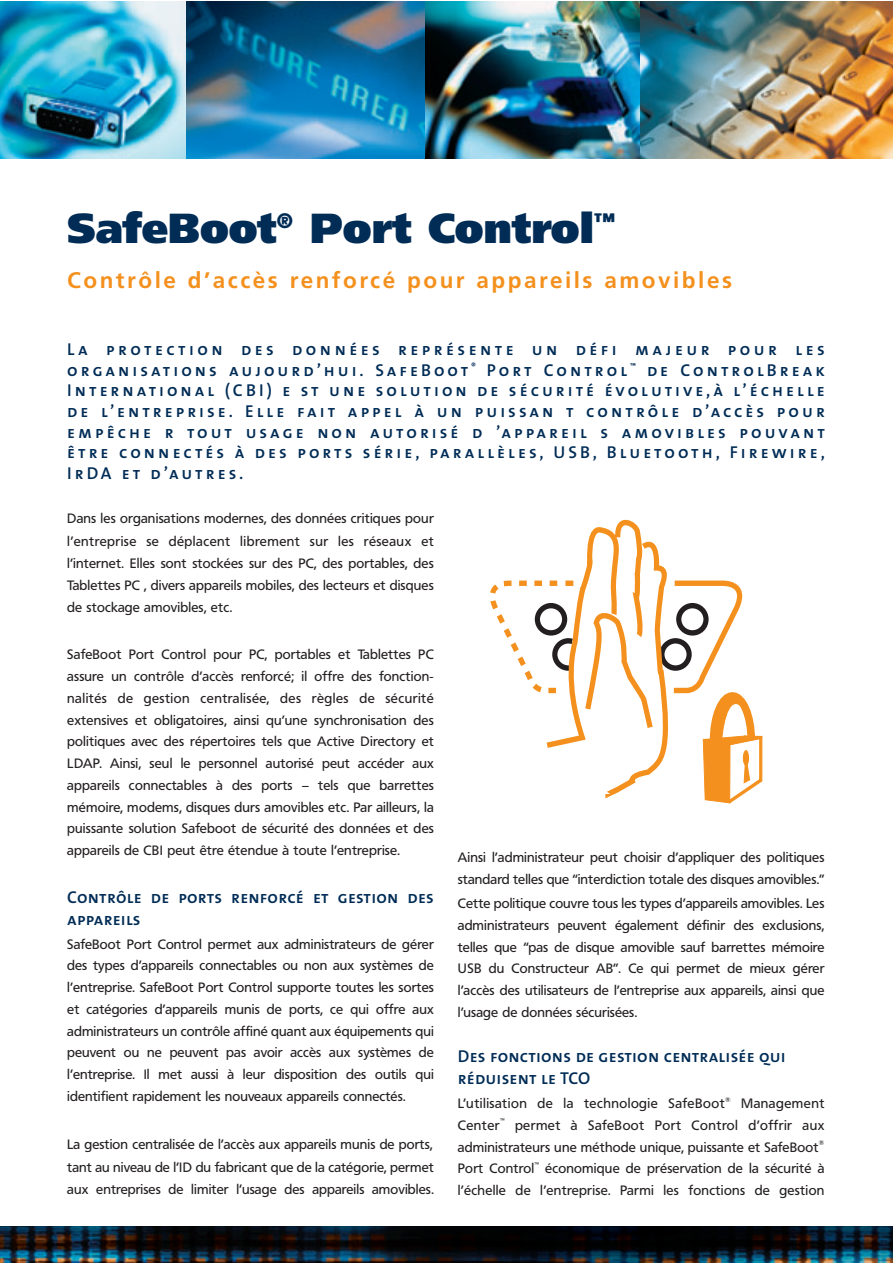
<style>
.page{position:relative;width:893px;height:1263px;background:#fff}
.page>*{position:absolute;margin:0;border:0;box-sizing:border-box;transform-origin:0 0}
.t1{font:900 42px "Frutiger";letter-spacing:-.01em;color:#002c56}
.t2{font:700 22.5px "Frutiger";letter-spacing:.11em;color:#f4901d}
.t3{font:17.25px/20.7px "The Sans Semi Bold Caps";letter-spacing:.01em;color:#002c56}
.t4{font:13.5px/21.8px "Frutiger BQ";letter-spacing:.01em;color:#231f20}
.t5{font:13.5px "Frutiger BQ";letter-spacing:.035em;color:#231f20}
.t6{font:6.75px "Frutiger BQ";color:#231f20}
</style>
<div class="page">
<img style="left:0;top:2px;width:892px;height:157px">
<img style="left:0;top:1226px;width:892px;height:37px">
<svg style="left:490px;top:520px;width:272px;height:284px"></svg>
<h1 class="t1" style="left:67px;top:211px;width:549px">SafeBoot<sup>®</sup> Port Control<sup>™</sup></h1>
<h2 class="t2" style="left:67px;top:271px;width:666px">Contrôle d’accès renforcé pour appareils amovibles</h2>
<p class="t3" style="left:67px;top:339px;width:759px;text-align:justify">La protection des données représente un défi majeur pour les organisations aujourd’hui. SafeBoot <sup>®</sup> Port Control <sup>™</sup> de ControlBreak International (CBI) e st une solution de sécurité évolutive,à l’échelle de l’entreprise. Elle fait appel à un puissan t contrôle d’accès pour empêche r tout usage non autorisé d ’appareil s amovibles pouvant être connectés à des ports série, parallèles, USB, Bluetooth, Firewire, IrDA et d’autres.</p>
<p class="t4" style="left:67px;top:507px;width:368px;line-height:23.9px">Dans les organisations modernes, des données critiques pour l’entreprise se déplacent librement sur les réseaux et</p>
<p class="t4" style="left:67px;top:554px;width:368px;text-align:justify">l’internet. Elles sont stockées sur des PC, des portables, des Tablettes PC , divers appareils mobiles, des lecteurs et disques de stockage amovibles, etc.</p>
<p class="t4" style="left:67px;top:645px;width:368px;text-align:justify">SafeBoot Port Control pour PC, portables et Tablettes PC assure un contrôle d’accès renforcé; il offre des fonction&shy;nalités de gestion centralisée, des règles de sécurité extensives et obligatoires, ainsi qu’une synchronisation des politiques avec des répertoires tels que Active Directory et LDAP. Ainsi, seul le personnel autorisé peut accéder aux appareils connectables à des ports – tels que barrettes mémoire, modems, disques durs amovibles etc. Par ailleurs, la puissante solution Safeboot de sécurité des données et des appareils de CBI peut être étendue à toute l’entreprise.</p>
<p class="t3" style="left:67px;top:886px;width:368px;line-height:21.8px">Contrôle de ports renforcé et gestion des appareils</p>
<p class="t4" style="left:67px;top:934px;width:368px;text-align:justify">SafeBoot Port Control permet aux administrateurs de gérer des types d’appareils connectables ou non aux systèmes de l’entreprise. SafeBoot Port Control supporte toutes les sortes et catégories d’appareils munis de ports, ce qui offre aux administrateurs un contrôle affiné quant aux équipements qui peuvent ou ne peuvent pas avoir accès aux systèmes de l’entreprise. Il met aussi à leur disposition des outils qui identifient rapidement les nouveaux appareils connectés.</p>
<p class="t4" style="left:67px;top:1133px;width:368px;line-height:23.9px">La gestion centralisée de l’accès aux appareils munis de ports, tant au niveau de l’ID du fabricant que de la catégorie, permet</p>
<p class="t4" style="left:67px;top:1180px;width:368px">aux entreprises de limiter l’usage des appareils amovibles.</p>
<p class="t4" style="left:458px;top:848px;width:368px">Ainsi l’administrateur peut choisir d’appliquer des politiques standard telles que “interdiction totale des disques amovibles.”</p>
<p class="t4" style="left:458px;top:893px;width:368px;text-align:justify">Cette politique couvre tous les types d’appareils amovibles. Les administrateurs peuvent également définir des exclusions, telles que “pas de disque amovible sauf barrettes mémoire USB du Constructeur AB”. Ce qui permet de mieux gérer l’accès des utilisateurs de l’entreprise aux appareils, ainsi que l’usage de données sécurisées.</p>
<p class="t3" style="left:458px;top:1046px;width:329px;line-height:21.8px">Des fonctions de gestion centralisée qui réduisent le TCO</p>
<p class="t5" style="left:458px;top:1098px;width:268px">L’utilisation de la technologie SafeBoot</p>
<p class="t6" style="left:725px;top:1096px;width:7px">®</p>
<p class="t5" style="left:741px;top:1098px;width:85px">Management</p>
<p class="t4" style="left:458px;top:1115px;width:43px">Center</p>
<p class="t6" style="left:500px;top:1118px;width:6px">™</p>
<p class="t4" style="left:458px;top:1115px;width:368px;text-indent:57px">permet à SafeBoot Port Control d’offrir aux administrateurs une méthode unique, puissante et SafeBoot</p>
<p class="t6" style="left:818px;top:1140px;width:7px">®</p>
<p class="t4" style="left:458px;top:1159px;width:78px">Port Control</p>
<p class="t6" style="left:534px;top:1162px;width:6px">™</p>
<p class="t4" style="left:458px;top:1159px;width:368px;text-align:right">économique de préservation de la sécurité à<br>l’échelle de l’entreprise. Parmi les fonctions de gestion</p>
</div>
